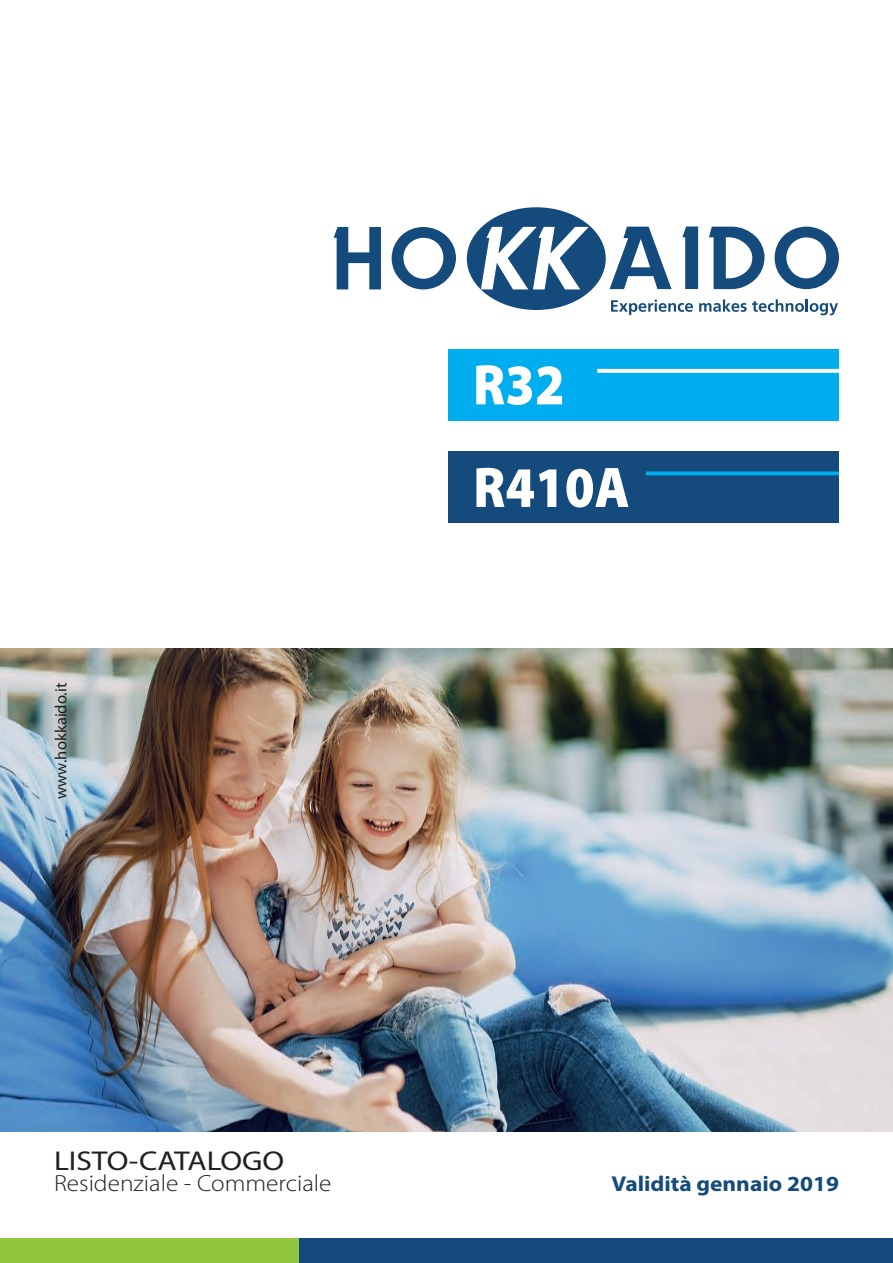
<style>
.page{position:relative;width:893px;height:1263px;background:#fff}
.page>*{position:absolute;margin:0;border:0;box-sizing:border-box;transform-origin:0 0}
.t1{font:900 57.75px/102.6px "Myriad Pro";color:#fff;scale:.9 1}
.t2{font:27.3px "Myriad Pro";color:#231f20;scale:1.15 1}
.t3{font:300 23.4px "Myriad Pro";color:#231f20;scale:1.08 1}
.t4{font:700 21.6px "Myriad Pro";color:#144a7c;scale:1.08 1}
.t5{font:16.5px "Myriad Pro";color:#231f20}
</style>
<div class="page">
<svg style="left:392px;top:227px;width:64px;height:62px"></svg>
<svg style="left:334px;top:227px;width:47px;height:62px"></svg>
<svg style="left:467px;top:207px;width:372px;height:108px"></svg>
<div style="left:240px;top:1238px;width:653px;height:25px;background:#144a7c"></div>
<div style="left:0;top:1238px;width:299px;height:25px;background:#92c73d"></div>
<div style="left:449px;top:349px;width:390px;height:71px;background:#00aeef"></div>
<svg style="left:597px;top:369px;width:242px;height:4px"></svg>
<div style="left:449px;top:452px;width:390px;height:71px;background:#144a7c"></div>
<svg style="left:646px;top:471px;width:193px;height:4px"></svg>
<img style="left:0;top:649px;width:893px;height:482px">
<p class="t5" style="left:51px;top:799px;width:118px;rotate:-90deg">www.hokkaido.it</p>
<h1 class="t1" style="left:473px;top:331px;width:176px">R32<br>R410A</h1>
<p class="t2" style="left:54px;top:1143px;width:202px">LISTO-CATALOGO</p>
<p class="t3" style="left:54px;top:1169px;width:259px">Residenziale - Commerciale</p>
<p class="t4" style="left:611px;top:1170px;width:212px">Validità gennaio 2019</p>
</div>
